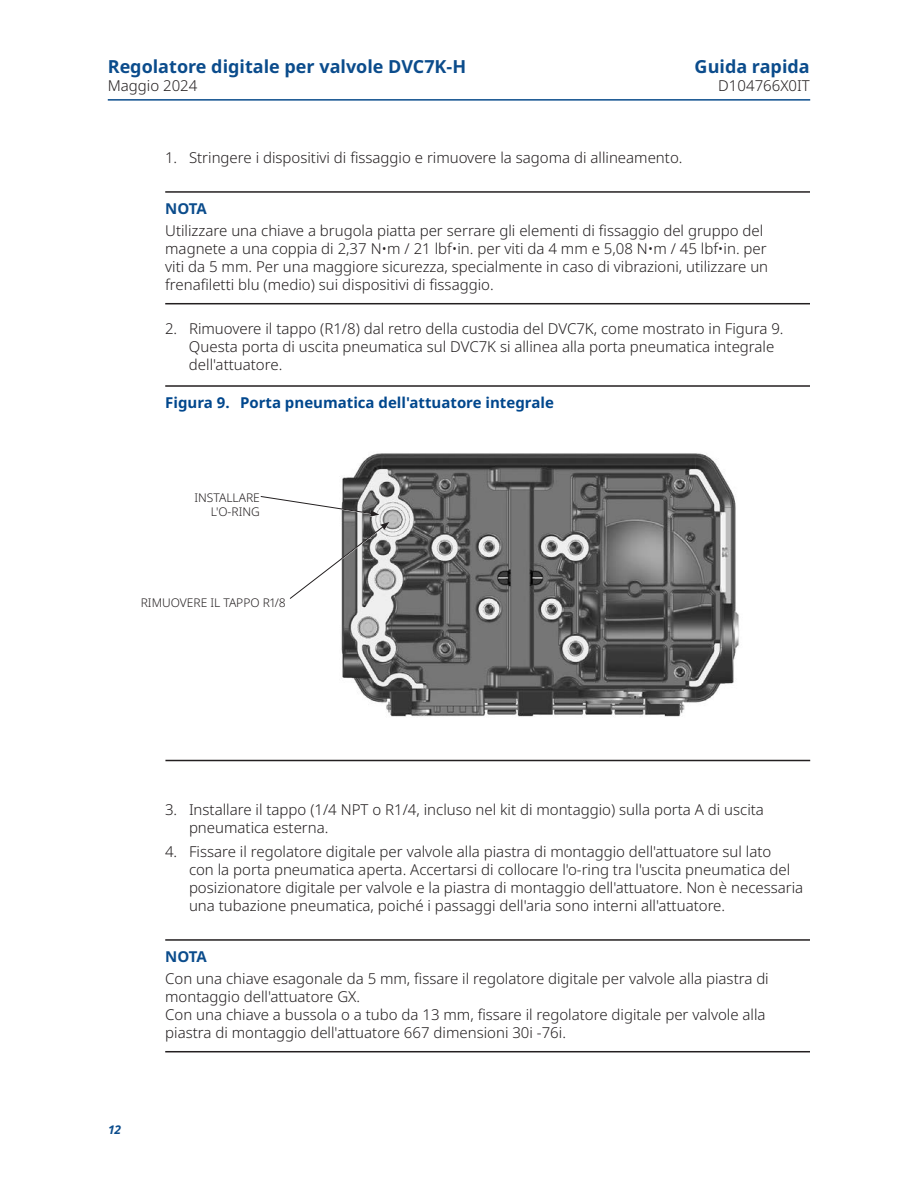
<style>
.page{position:relative;width:918px;height:1188px;background:#fff}
.page>*{position:absolute;margin:0;border:0;box-sizing:border-box;transform-origin:0 0}
._07_MP_Manual_document_type_right_aligned{font:700 18px "Noto Sans";color:#0b4c8c}
._06_Important___Tip_Text{font:300 15px/18px "Noto Sans";color:#231f20}
.t1{font:700 15px "Noto Sans";color:#01478d}
._07_MP_Date_left_aligned{font:300 15px "Noto Sans";color:#231f20}
._06_Important___Tip{font:700 15px "Noto Sans";letter-spacing:-.03em;color:#0b4c8c}
._03_Figure_call_outs{font:300 12px/14.4px "Noto Sans";color:#231f20;text-align:right}
.t2{font:italic 700 12px "Noto Sans";color:#0b4c8c}
</style>
<div class="page">
<hr style="left:108px;top:99px;width:702px;height:2px;background:#0b4c8c">
<hr style="left:165px;top:191px;width:645px;height:2px;background:#231f20">
<hr style="left:165px;top:303px;width:645px;height:1px;background:#231f20">
<hr style="left:165px;top:385px;width:645px;height:2px;background:#231f20">
<hr style="left:165px;top:760px;width:645px;height:1px;background:#231f20">
<hr style="left:165px;top:939px;width:645px;height:2px;background:#231f20">
<hr style="left:165px;top:1051px;width:645px;height:1px;background:#231f20">
<img style="left:341px;top:453px;width:398px;height:264px">
<svg style="left:260px;top:496px;width:129px;height:104px"></svg>
<p class="_07_MP_Manual_document_type_right_aligned" style="left:108px;top:57px;width:360px">Regolatore digitale per valvole DVC7K-H</p>
<p class="_07_MP_Date_left_aligned" style="left:108px;top:77px;width:91px">Maggio 2024</p>
<p class="_07_MP_Manual_document_type_right_aligned" style="left:695px;top:57px;width:117px">Guida rapida</p>
<p class="_06_Important___Tip_Text" style="left:718px;top:77px;width:93px">D104766X0IT</p>
<p class="_06_Important___Tip_Text" style="left:165px;top:149px;width:519px">1. Stringere i dispositivi di fissaggio e rimuovere la sagoma di allineamento.</p>
<p class="_06_Important___Tip" style="left:165px;top:200px;width:43px">NOTA</p>
<p class="_06_Important___Tip_Text" style="left:165px;top:222px;width:605px">Utilizzare una chiave a brugola piatta per serrare gli elementi di fissaggio del gruppo del magnete a una coppia di 2,37 N•m / 21 lbf•in. per viti da 4 mm e 5,08 N•m / 45 lbf•in. per viti da 5 mm. Per una maggiore sicurezza, specialmente in caso di vibrazioni, utilizzare un frenafiletti blu (medio) sui dispositivi di fissaggio.</p>
<p class="_06_Important___Tip_Text" style="left:189px;top:320px;width:596px;text-indent:-24px">2. Rimuovere il tappo (R1/8) dal retro della custodia del DVC7K, come mostrato in Figura 9.<br>Questa porta di uscita pneumatica sul DVC7K si allinea alla porta pneumatica integrale dell'attuatore.</p>
<p class="t1" style="left:165px;top:394px;width:390px">Figura 9. Porta pneumatica dell'attuatore integrale</p>
<p class="_03_Figure_call_outs" style="left:195px;top:490px;width:67px">INSTALLARE<br>L'O-RING</p>
<p class="_03_Figure_call_outs" style="left:141px;top:596px;width:147px">RIMUOVERE IL TAPPO R1/8</p>
<p class="t2" style="left:108px;top:1121px;width:15px">12</p>
<p class="_06_Important___Tip_Text" style="left:189px;top:801px;width:577px;text-indent:-24px">3. Installare il tappo (1/4 NPT o R1/4, incluso nel kit di montaggio) sulla porta A di uscita pneumatica esterna.</p>
<p class="_06_Important___Tip_Text" style="left:189px;top:843px;width:616px;text-indent:-24px">4. Fissare il regolatore digitale per valvole alla piastra di montaggio dell'attuatore sul lato<br>con la porta pneumatica aperta. Accertarsi di collocare l'o-ring tra l'uscita pneumatica del posizionatore digitale per valvole e la piastra di montaggio dell'attuatore. Non è necessaria una tubazione pneumatica, poiché i passaggi dell'aria sono interni all'attuatore.</p>
<p class="_06_Important___Tip" style="left:165px;top:948px;width:43px">NOTA</p>
<p class="_06_Important___Tip_Text" style="left:165px;top:970px;width:605px">Con una chiave esagonale da 5 mm, fissare il regolatore digitale per valvole alla piastra di montaggio dell'attuatore GX.</p>
<p class="_06_Important___Tip_Text" style="left:165px;top:1006px;width:602px">Con una chiave a bussola o a tubo da 13 mm, fissare il regolatore digitale per valvole alla piastra di montaggio dell'attuatore 667 dimensioni 30i -76i.</p>
</div>
